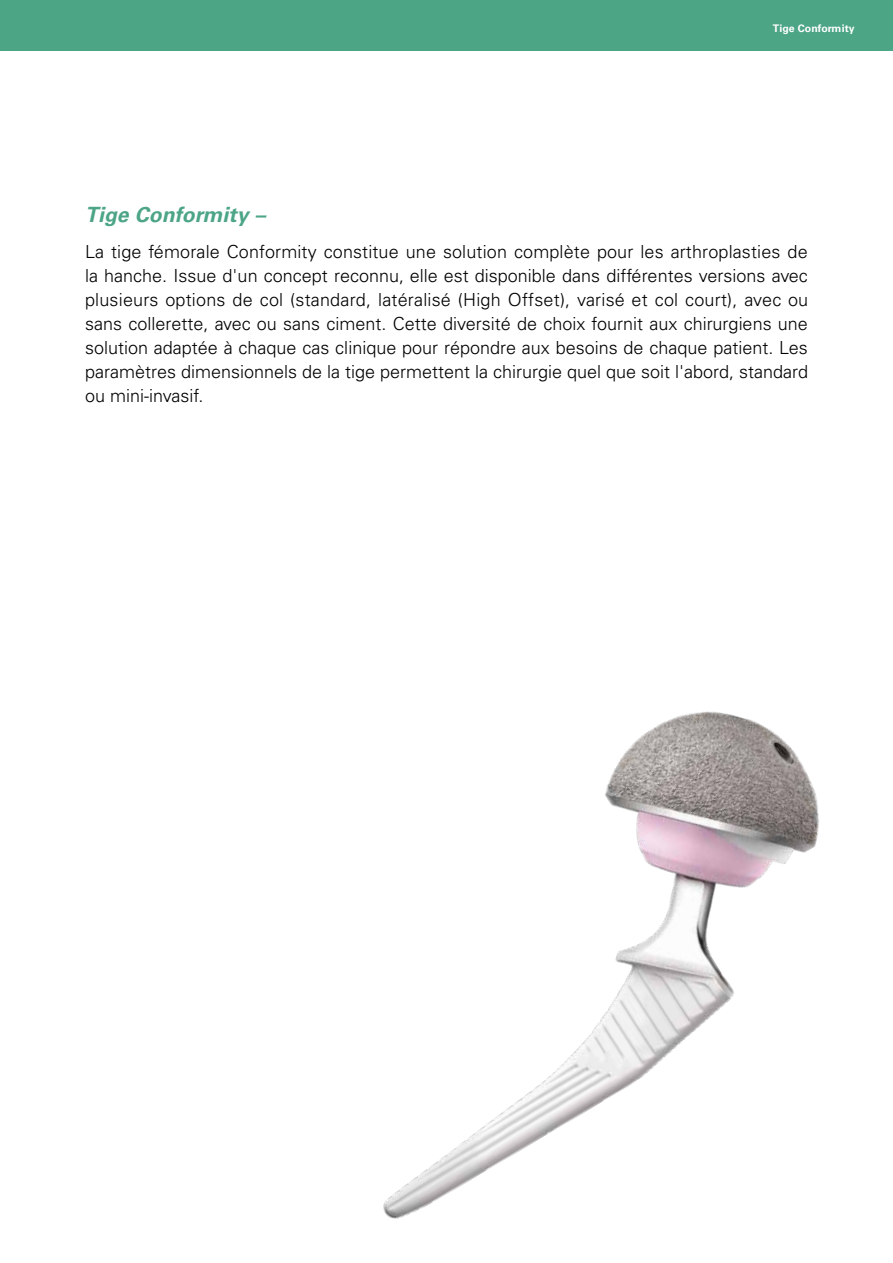
<style>
.page{position:relative;width:893px;height:1263px;background:#fff}
.page>*{position:absolute;margin:0;border:0;box-sizing:border-box;transform-origin:0 0}
.t1{font:italic 700 21px "Univers LT Pro 65";letter-spacing:.01em;color:#4ca585}
.t2{font:300 18px/24px "Univers LT Pro 45";color:#000;text-align:justify}
.t3{font:700 10.5px "Univers LT Pro 65";letter-spacing:.01em;color:#fff}
</style>
<div class="page">
<div style="left:0;top:0;width:893px;height:51px;background:#4ca585"></div>
<img style="left:383px;top:711px;width:436px;height:508px">
<p class="t3" style="left:773px;top:20px;width:83px">Tige Conformity</p>
<p class="t1" style="left:85px;top:200px;width:182px">Tige Conformity –</p>
<p class="t2" style="left:85px;top:239px;width:725px">La tige fémorale Conformity constitue une solution complète pour les arthroplasties de la hanche. Issue d'un concept reconnu, elle est disponible dans différentes versions avec plusieurs options de col (standard, latéralisé (High Offset), varisé et col court), avec ou sans collerette, avec ou sans ciment. Cette diversité de choix fournit aux chirurgiens une solution adaptée à chaque cas clinique pour répondre aux besoins de chaque patient. Les paramètres dimensionnels de la tige permettent la chirurgie quel que soit l'abord, standard ou mini-invasif.</p>
</div>
